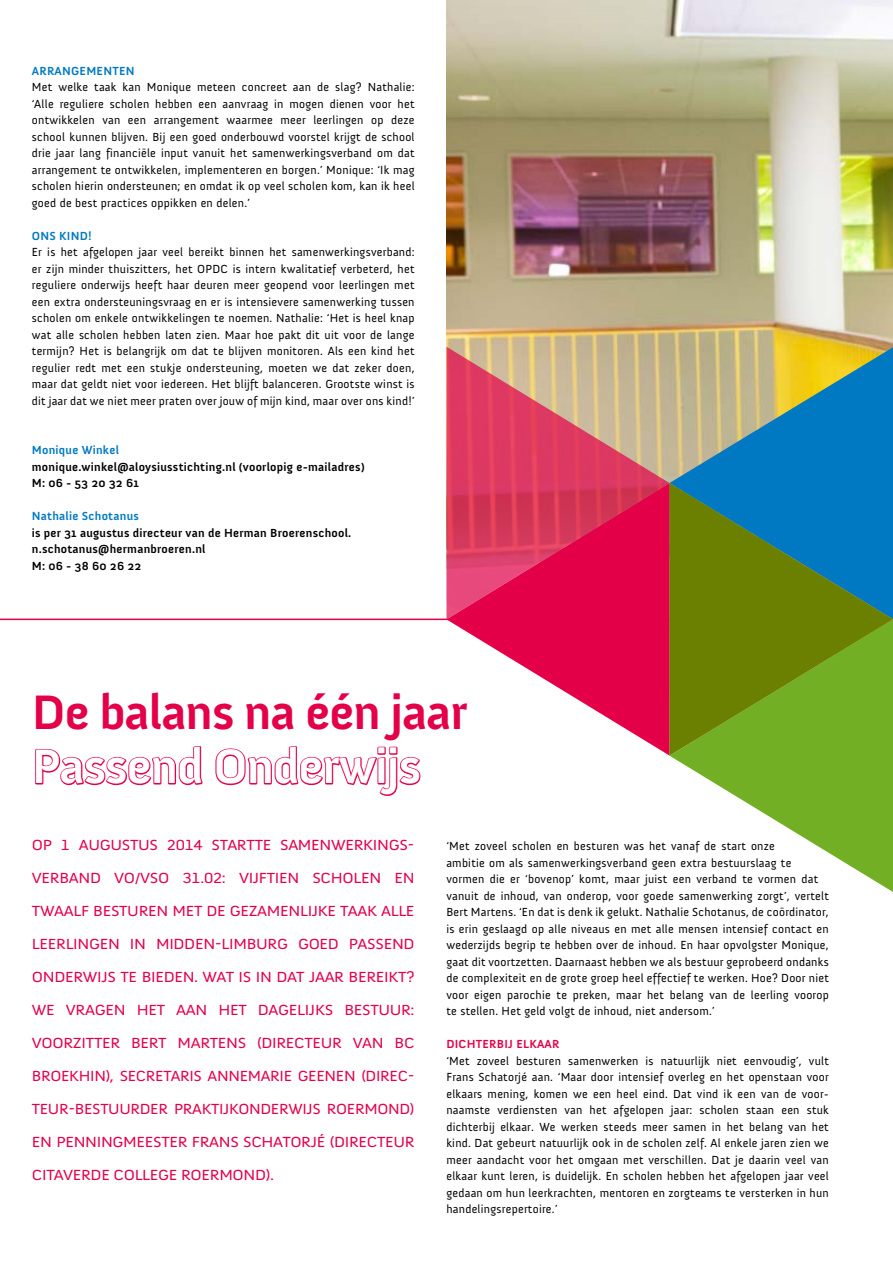
<style>
.page{position:relative;width:893px;height:1263px;background:#fff}
.page>*{position:absolute;margin:0;border:0;box-sizing:border-box;transform-origin:0 0}
.t1{font:700 49.5px "Anivers";letter-spacing:-.02em;color:#e40049}
.t2{font:700 49.5px "Anivers";letter-spacing:-.02em;color:#fff}
.t3{font:15px "Anivers";letter-spacing:-.02em;color:#e40049;scale:1.12 1}
.t4{font:15px "Anivers";letter-spacing:-.02em;color:#e40049;scale:1.1 1}
.t5{font:12px/16.5px "Anivers";letter-spacing:.02em;color:#000}
.t6{font:700 12px/16.5px "Anivers";letter-spacing:.02em;color:#000}
.t7{font:700 12px "Anivers";letter-spacing:.02em;color:#0079c2}
.t8{font:700 12px "Anivers";color:#e40049}
</style>
<div class="page">
<img style="left:446px;top:0;width:447px;height:347px">
<hr style="left:0;top:619px;width:669px;height:1px;background:#e40049">
<svg style="left:669px;top:347px;width:224px;height:136px;background:#6b9b96"></svg>
<svg style="left:670px;top:756px;width:223px;height:136px"></svg>
<svg style="left:446px;top:620px;width:223px;height:136px"></svg>
<svg style="left:446px;top:347px;width:223px;height:272px;background:#da4c67"></svg>
<svg style="left:669px;top:483px;width:224px;height:273px;background:#538939"></svg>
<svg style="left:35px;top:745px;width:168px;height:41px"></svg>
<svg style="left:215px;top:745px;width:206px;height:51px"></svg>
<p class="t7" style="left:32px;top:64px;width:16px">Arran</p>
<p class="t7" style="left:71px;top:64px;width:17px">gementen</p>
<p class="t5" style="left:32px;top:79px;width:384px;text-align:justify">M et welke taak kan M onique meteen concreet aan de slag? Nathalie: ‘Alle reguliere scholen hebben een aanvraag in mogen dienen voor het ontwikkelen van een arrangement waarmee meer leerlingen op deze school kunnen blijven. Bij een goed onderbouwd voorstel krijgt de school drie jaar lang financiële input vanuit het samenwerkingsverband om dat arrangement te ontwikkelen, implementeren en borgen.’ M onique: ‘I k mag scholen hierin ondersteunen; en omdat ik op veel scholen kom, kan ik heel goed de best practices oppikken en delen.’</p>
<p class="t7" style="left:32px;top:229px;width:62px">Ons kind!</p>
<p class="t5" style="left:32px;top:244px;width:384px">Er is het afgelopen jaar veel bereikt binnen het samenwerkingsverband: er zijn minder thuiszitters, het OPDC</p>
<p class="t5" style="left:32px;top:261px;width:384px;text-align:justify;text-indent:201px">is intern kwalitatief verbeterd, het reguliere onderwijs heeft haar deuren meer geopend voor leerlingen met een extra ondersteuningsvraag en er is intensievere samenwerking tussen scholen om enkele ontwikkelingen te noemen. Nathalie: ‘Het is heel knap wat alle scholen hebben laten zien. Maar hoe pakt dit uit voor de lange termijn? Het is belangrijk om dat te blijven monitoren. Als een kind het regulier redt met een stukje ondersteuning, moeten we dat zeker doen, maar dat geldt niet voor iedereen. Het blijft balanceren. Grootste winst is dit jaar dat we niet meer praten over jouw of mijn kind, maar over ons kind!’</p>
<p class="t7" style="left:32px;top:444px;width:89px">Monique Winkel</p>
<p class="t6" style="left:32px;top:459px;width:334px">monique.winkel@aloysiusstichting.nl (voorlopig e-mailadres)<br>M: 06 - 53 20 32 61</p>
<p class="t7" style="left:32px;top:510px;width:109px">Nathalie Schotanus</p>
<p class="t6" style="left:32px;top:525px;width:321px">is per 31 augustus directeur van de Herman Broerenschool. n.schotanus@hermanbroeren.nl<br>M: 06 - 38 60 26 22</p>
<h1 class="t1" style="left:32px;top:686px;width:437px">De balans na één jaar</h1>
<h1 class="t2" style="left:32px;top:740px;width:391px">Passend Onderwijs</h1>
<p class="t3" style="left:32px;top:837px;width:343px">Op 1 augustus 2014 startte samenwerkings-</p>
<p class="t3" style="left:32px;top:870px;width:107px">verband VO/VSO</p>
<p class="t3" style="left:183px;top:870px;width:209px">31.02: vijftien sch olen en</p>
<p class="t3" style="left:32px;top:903px;width:343px">twaalf besturen met de gezamenlijke taak alle</p>
<p class="t3" style="left:32px;top:936px;width:343px">leerlingen in M idden-Limburg goed passend</p>
<p class="t3" style="left:32px;top:969px;width:343px">onderwijs te bieden. Wat is in dat jaar bereikt?</p>
<p class="t3" style="left:32px;top:1002px;width:343px">We vragen h et aan h et dagelijks bestuur:</p>
<p class="t3" style="left:32px;top:1035px;width:333px">voorzitter B ert Martens (directeur van BC</p>
<p class="t4" style="left:32px;top:1068px;width:349px">Broekh in), secretaris Annemarie Geenen (direc-</p>
<p class="t4" style="left:32px;top:1101px;width:349px">teur-bestuurder Praktijkonderwijs Roermond)</p>
<p class="t3" style="left:32px;top:1134px;width:343px">en penningmeester Frans Schatorjé (directeur</p>
<p class="t3" style="left:32px;top:1167px;width:218px">Citaverde College Roermond).</p>
<p class="t5" style="left:446px;top:838px;width:384px">‘M et zoveel scholen en besturen was het vanaf de start onze<br>ambitie om als samenwerkingsverband geen extra bestuurslaag te vormen die er ‘bovenop’ komt, maar juist een verband te vormen dat vanuit de inhoud, van onderop, voor goede samenwerking zorgt’, vertelt Bert Martens. ‘En dat is denk ik gelukt. Nathalie Schotanus, de coördinator, is erin geslaagd op alle niveaus en met alle mensen intensief contact en wederzijds begrip te hebben over de inhoud. En haar opvolgster M onique, gaat dit voortzetten. Daarnaast hebben we als bestuur geprobeerd ondanks de complexiteit en de grote groep heel effectief te werken. Hoe? Door niet voor eigen parochie te preken, maar het belang van de leerling voorop te stellen. Het geld volgt de inhoud, niet andersom.’</p>
<p class="t8" style="left:446px;top:1038px;width:16px">Dichterbi</p>
<p class="t8" style="left:508px;top:1038px;width:38px">j el kaar</p>
<p class="t5" style="left:446px;top:1053px;width:384px">‘M et zoveel besturen samenwerken is natuurlijk niet eenvoudig’, vult Frans Schatorjé aan. ‘M aar door intensief overleg en het openstaan voor elkaars mening, komen we een heel eind. Dat vind ik een van de voor&shy;naamste verdiensten van het afgelopen jaar: scholen staan een stuk dichterbij elkaar. We werken steeds meer samen in het belang van het kind. Dat gebeurt natuurlijk ook in de scholen zelf. Al enkele jaren zien we meer aandacht voor het omgaan met verschillen. Dat je daarin veel van elkaar kunt leren, is duidelijk. En scholen hebben het afgelopen jaar veel gedaan om hun leerkrachten, mentoren en zorgteams te versterken in hun handelingsrepertoire.’</p>
</div>
